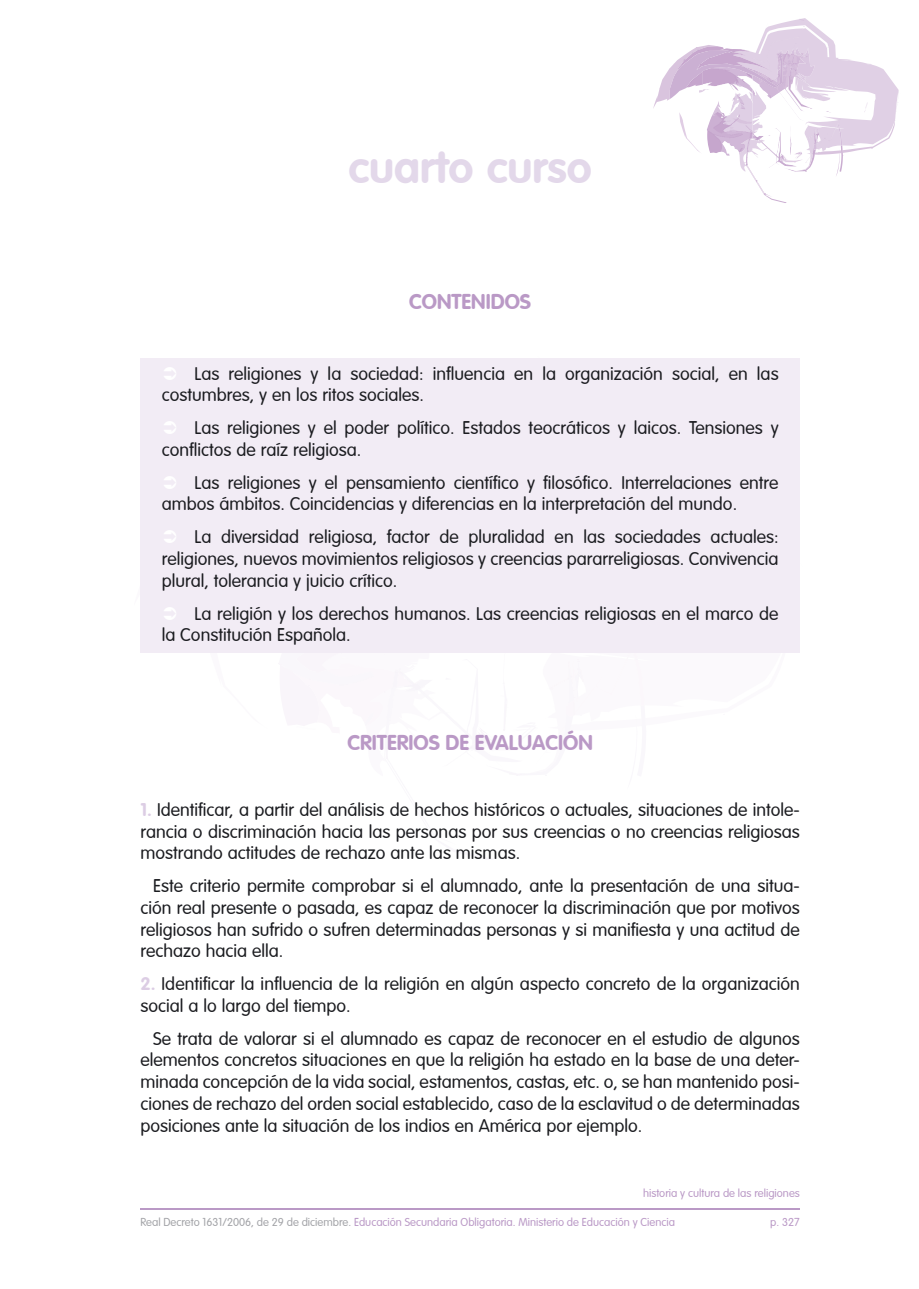
<style>
.page{position:relative;width:919px;height:1289px;background:#fff}
.page>*{position:absolute;margin:0;border:0;box-sizing:border-box;transform-origin:0 0}
.t1{font:700 45px "VAG Rounded";color:#e3d8ea}
.t2{font:700 21px "VAG Rounded";color:#ba99c6}
.t3{font:300 18px/21.8px "VAG Rounded";color:#1b1c20}
.t4{font:300 11.25px "VAG Rounded";color:#ba99c6}
.s1{font-weight:700;color:#dccde4}
.s2{color:#a3a4a8}
</style>
<div class="page">
<hr style="left:140px;top:1208px;width:659px;height:1px;background:#ba99c6">
<svg style="left:653px;top:18px;width:246px;height:185px"></svg>
<img style="left:754px;top:77px;width:41px;height:11px">
<img style="left:767px;top:162px;width:32px;height:9px">
<img style="left:713px;top:139px;width:36px;height:17px">
<img style="left:802px;top:129px;width:15px;height:25px">
<img style="left:686px;top:71px;width:16px;height:22px">
<div style="left:140px;top:358px;width:659px;height:294px;background:#f2ecf5"></div>
<h1 class="t1" style="left:348px;top:141px;width:245px">CUARTO CURSO</h1>
<p class="t2" style="left:409px;top:289px;width:26px">CONTENIDOS</p>
<p class="t3" style="left:162px;top:362px;width:618px;text-indent:33px">Las religiones y la sociedad: influencia en la organización social, en las costumbres, y en los ritos sociales.</p>
<p class="t3" style="left:162px;top:417px;width:618px;text-indent:33px">Las religiones y el poder político. Estados teocráticos y laicos. Tensiones y conflictos de raíz religiosa.</p>
<p class="t3" style="left:162px;top:471px;width:618px;text-indent:33px">Las religiones y el pensamiento científico y filosófico. Interrelaciones entre ambos ámbitos. Coincidencias y diferencias en la interpretación del mundo.</p>
<p class="t3" style="left:162px;top:526px;width:618px;text-align:justify;text-indent:33px">La diversidad religiosa, factor de pluralidad en las sociedades actuales: religiones, nuevos movimientos religiosos y creencias pararreligiosas. Convivencia plural, tolerancia y juicio crítico.</p>
<p class="t3" style="left:162px;top:602px;width:618px;text-indent:33px">La religión y los derechos humanos. Las creencias religiosas en el marco de la Constitución Española.</p>
<p class="t2" style="left:347px;top:730px;width:247px">CRITERIOS DE EVALUACIÓN</p>
<p class="t3" style="left:140px;top:798px;width:661px;text-align:justify"><span class="s1">1.</span> Identificar, a partir del análisis de hechos históricos o actuales, situaciones de intole&shy;rancia o discriminación hacia las personas por sus creencias o no creencias religiosas mostrando actitudes de rechazo ante las mismas.</p>
<p class="t3" style="left:140px;top:874px;width:661px;text-align:justify;text-indent:13px">Este criterio permite comprobar si el alumnado, ante la presentación de una situa&shy;ción real presente o pasada, es capaz de reconocer la discriminación que por motivos religiosos han sufrido o sufren determinadas personas y si manifiesta y una actitud de rechazo hacia ella.</p>
<p class="t3" style="left:140px;top:972px;width:660px"><span class="s1">2.</span> Identificar la influencia de la religión en algún aspecto concreto de la organización social a lo largo del tiempo.</p>
<p class="t3" style="left:140px;top:1027px;width:661px;text-align:justify;text-indent:13px">Se trata de valorar si el alumnado es capaz de reconocer en el estudio de algunos elementos concretos situaciones en que la religión ha estado en la base de una deter&shy;minada concepción de la vida social, estamentos, castas, etc. o, se han mantenido posi&shy;ciones de rechazo del orden social establecido, caso de la esclavitud o de determinadas posiciones ante la situación de los indios en América por ejemplo.</p>
<p class="t4" style="left:643px;top:1186px;width:158px">historia y cultura de las religiones</p>
<p class="t4" style="left:140px;top:1215px;width:536px"><span class="s2">Real Decreto 1631/2006, de 29 de diciembre.</span> Educación Secundaria Obligatoria. Ministerio de Educación y Ciencia</p>
<p class="t4" style="left:770px;top:1215px;width:31px">p. 327</p>
</div>
